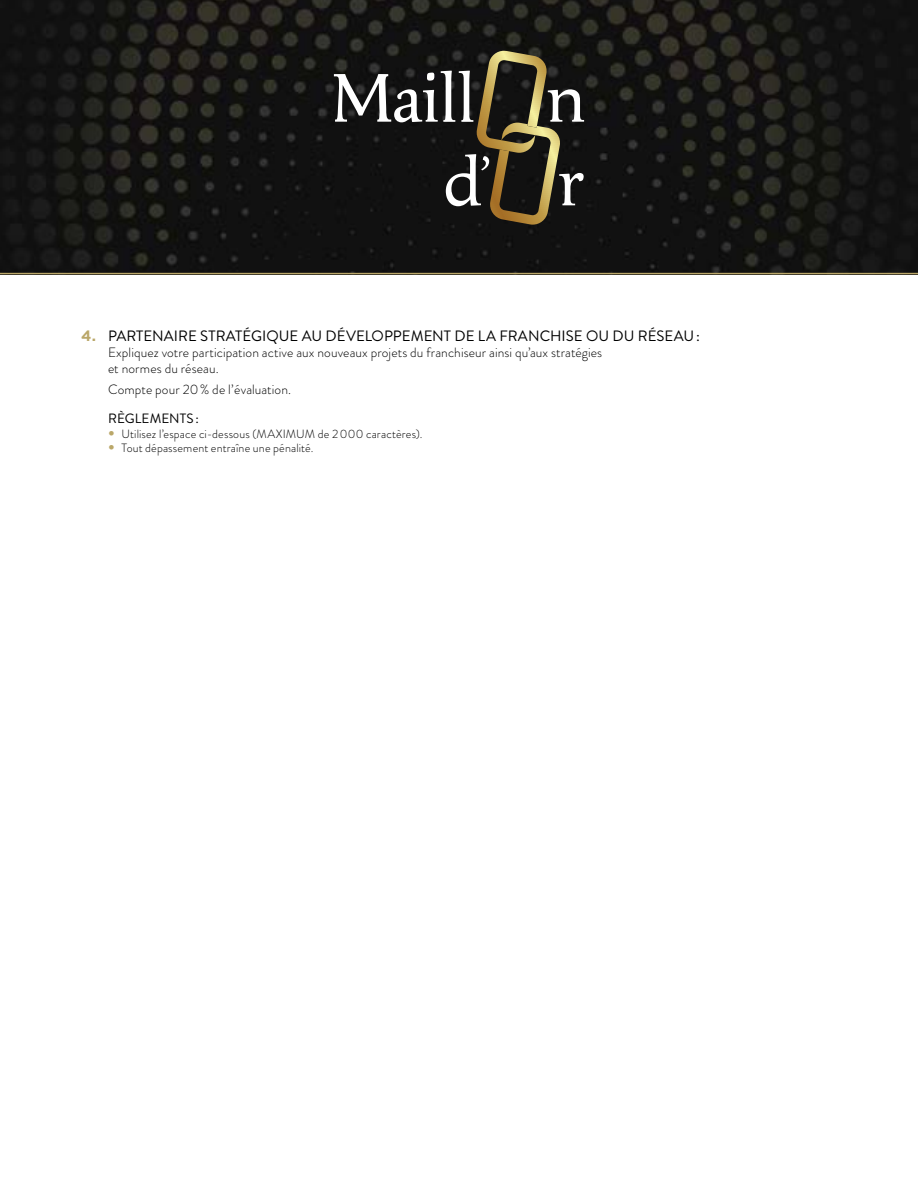
<style>
.page{position:relative;width:918px;height:1188px;background:#fff}
.page>*{position:absolute;margin:0;border:0;box-sizing:border-box;transform-origin:0 0}
.t1{font:15px "Brandon Grotesque";color:#000}
.t2{font:300 13.5px/16.2px "Brandon Grotesque";letter-spacing:.005em;color:#000}
.t3{font:13.5px "Brandon Grotesque";letter-spacing:.01em;color:#000}
.t4{font:300 12px "Brandon Grotesque";letter-spacing:.015em;color:#000}
.s1{font-family:"Gotham";font-weight:700;color:#baa769}
.s2{font-family:"Gotham";font-weight:900;font-size:13.5px;color:#baa769}
</style>
<div class="page">
<img style="left:0;top:0;width:918px;height:273px">
<svg style="left:334px;top:51px;width:250px;height:174px;background:#39362d"></svg>
<hr style="left:0;top:273px;width:918px;height:1px;background:#baa769">
<p class="t1" style="left:81px;top:325px;width:621px"><span class="s1">4.</span> PARTENAIRE STRATÉGIQUE AU DÉVELOPPEMENT DE LA FRANCHISE OU DU RÉSEAU:</p>
<p class="t2" style="left:108px;top:344px;width:496px">Expliquez votre participation active aux nouveaux projets du franchiseur ainsi qu’aux stratégies et normes du réseau.</p>
<p class="t2" style="left:108px;top:381px;width:185px">Compte pour 20% de l’évaluation.</p>
<p class="t3" style="left:108px;top:410px;width:92px">RÈGLEMENTS:</p>
<p class="t4" style="left:108px;top:426px;width:316px"><span class="s2">•</span> Utilisez l’espace ci-dessous (MAXIMUM de 2000 caractères).</p>
<p class="t4" style="left:108px;top:440px;width:207px"><span class="s2">•</span> Tout dépassement entraîne une pénalité.</p>
</div>
